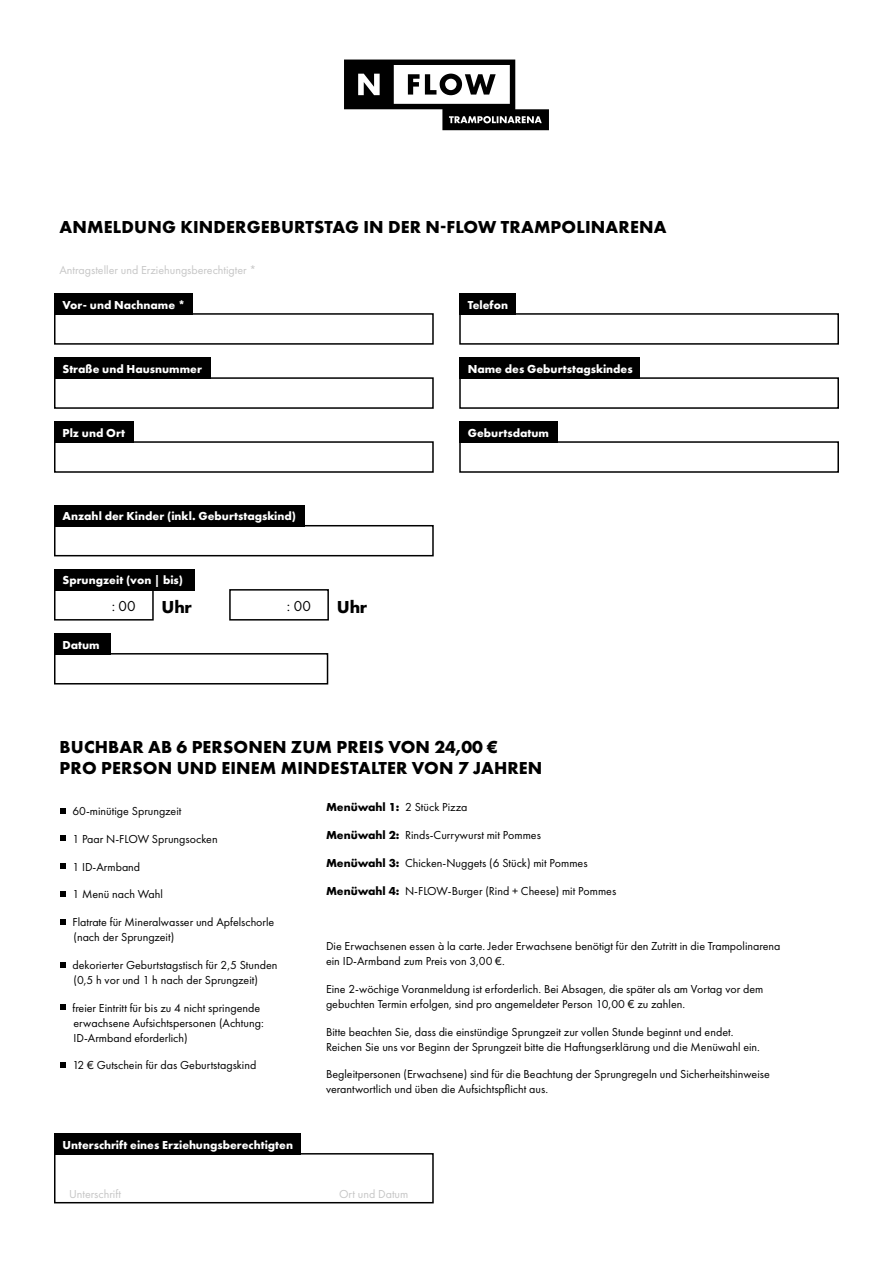
<style>
.page{position:relative;width:893px;height:1263px;background:#fff}
.page>*{position:absolute;margin:0;border:0;box-sizing:border-box;transform-origin:0 0}
.t1{font:700 18px/21.6px "Futura PT";letter-spacing:.01em;color:#000}
.t2{font:15px "Futura PT";color:#000}
.t3{font:12px/15px "Futura PT";color:#000}
.t4{font:700 12px "Futura PT";color:#fff}
.t5{font:12px "Futura PT";color:#c6c6c6}
.s1{font-weight:700}
</style>
<div class="page">
<svg style="left:60px;top:808px;width:5px;height:6px"></svg>
<svg style="left:60px;top:835px;width:5px;height:6px"></svg>
<svg style="left:60px;top:863px;width:5px;height:6px"></svg>
<svg style="left:60px;top:891px;width:5px;height:6px"></svg>
<svg style="left:60px;top:919px;width:5px;height:6px"></svg>
<svg style="left:60px;top:962px;width:5px;height:5px"></svg>
<svg style="left:60px;top:1004px;width:5px;height:6px"></svg>
<svg style="left:60px;top:1062px;width:5px;height:6px"></svg>
<svg style="left:344px;top:60px;width:205px;height:70px"></svg>
<div style="left:54px;top:313px;width:380px;height:32px;border:2px solid #000"></div>
<div style="left:54px;top:293px;width:139px;height:22px;background:#000"></div>
<div style="left:54px;top:357px;width:156px;height:22px;background:#000"></div>
<div style="left:54px;top:421px;width:80px;height:22px;background:#000"></div>
<div style="left:459px;top:293px;width:57px;height:22px;background:#000"></div>
<div style="left:459px;top:357px;width:181px;height:22px;background:#000"></div>
<div style="left:459px;top:421px;width:98px;height:22px;background:#000"></div>
<div style="left:54px;top:1153px;width:380px;height:50px;border:2px solid #000"></div>
<div style="left:54px;top:1133px;width:246px;height:21px;background:#000"></div>
<div style="left:54px;top:377px;width:380px;height:32px;border:2px solid #000"></div>
<div style="left:54px;top:441px;width:380px;height:32px;border:2px solid #000"></div>
<div style="left:459px;top:313px;width:380px;height:32px;border:2px solid #000"></div>
<div style="left:459px;top:377px;width:380px;height:32px;border:2px solid #000"></div>
<div style="left:459px;top:441px;width:380px;height:32px;border:2px solid #000"></div>
<div style="left:54px;top:505px;width:250px;height:21px;background:#000"></div>
<div style="left:54px;top:569px;width:140px;height:21px;background:#000"></div>
<div style="left:54px;top:633px;width:57px;height:22px;background:#000"></div>
<div style="left:54px;top:525px;width:380px;height:31px;border:2px solid #000"></div>
<div style="left:54px;top:589px;width:100px;height:31px;border:2px solid #000"></div>
<div style="left:229px;top:589px;width:100px;height:31px;border:2px solid #000"></div>
<div style="left:54px;top:653px;width:274px;height:31px;border:2px solid #000"></div>
<h1 class="t1" style="left:60px;top:215px;width:608px">ANMELDUNG KINDERGEBURTSTAG IN DER N-FLOW TRAMPOLINARENA</h1>
<p class="t5" style="left:60px;top:263px;width:198px">Antragsteller und Erziehungsberechtigter *</p>
<p class="t4" style="left:63px;top:297px;width:125px">Vor- und Nachname *</p>
<p class="t4" style="left:63px;top:361px;width:141px">Straße und Hausnummer</p>
<p class="t4" style="left:63px;top:425px;width:64px">Plz und Ort</p>
<p class="t4" style="left:63px;top:509px;width:235px">Anzahl der Kinder (inkl. Geburtstagskind)</p>
<p class="t4" style="left:63px;top:573px;width:122px">Sprungzeit (von | bis)</p>
<h1 class="t1" style="left:162px;top:596px;width:32px">Uhr</h1>
<h1 class="t1" style="left:337px;top:596px;width:32px">Uhr</h1>
<p class="t4" style="left:63px;top:637px;width:39px">Datum</p>
<p class="t2" style="left:112px;top:597px;width:25px">: 00</p>
<p class="t2" style="left:287px;top:597px;width:25px">: 00</p>
<p class="t4" style="left:468px;top:297px;width:42px">Telefon</p>
<p class="t4" style="left:468px;top:361px;width:167px">Name des Geburtstagskindes</p>
<p class="t4" style="left:468px;top:425px;width:83px">Geburtsdatum</p>
<h1 class="t1" style="left:60px;top:735px;width:484px">BUCHBAR AB 6 PERSONEN ZUM PREIS VON 24,00 €<br>PRO PERSON UND EINEM MINDESTALTER VON 7 JAHREN</h1>
<p class="t3" style="left:72px;top:804px;width:110px">60-minütige Sprungzeit</p>
<p class="t3" style="left:72px;top:831px;width:147px">1 Paar N-FLOW Sprungsocken</p>
<p class="t3" style="left:72px;top:859px;width:69px">1 ID-Armband</p>
<p class="t3" style="left:72px;top:887px;width:92px">1 Menü nach Wahl</p>
<p class="t3" style="left:72px;top:915px;width:203px">Flatrate für Mineralwasser und Apfelschorle (nach der Sprungzeit)</p>
<p class="t3" style="left:72px;top:957px;width:207px">dekorierter Geburtstagstisch für 2,5 Stunden (0,5 h vor und 1 h nach der Sprungzeit)</p>
<p class="t3" style="left:72px;top:1000px;width:193px">freier Eintritt für bis zu 4 nicht springende erwachsene Aufsichtspersonen (Achtung:<br>ID-Armband eforderlich)</p>
<p class="t3" style="left:72px;top:1058px;width:185px">12 € Gutschein für das Geburtstagskind</p>
<p class="t3" style="left:326px;top:800px;width:143px"><span class="s1">Menüwahl 1:</span> 2 Stück Pizza</p>
<p class="t3" style="left:326px;top:827px;width:216px"><span class="s1">Menüwahl 2:</span> Rinds-Currywurst mit Pommes</p>
<p class="t3" style="left:326px;top:855px;width:263px"><span class="s1">Menüwahl 3:</span> Chicken-Nuggets (6 Stück) mit Pommes</p>
<p class="t3" style="left:326px;top:883px;width:292px"><span class="s1">Menüwahl 4:</span> N-FLOW-Burger (Rind + Cheese) mit Pommes</p>
<p class="t3" style="left:326px;top:938px;width:456px">Die Erwachsenen essen à la carte. Jeder Erwachsene benötigt für den Zutritt in die Trampolinarena ein ID-Armband zum Preis von 3,00 €.</p>
<p class="t3" style="left:326px;top:981px;width:439px">Eine 2-wöchige Voranmeldung ist erforderlich. Bei Absagen, die später als am Vortag vor dem gebuchten Termin erfolgen, sind pro angemeldeter Person 10,00 € zu zahlen.</p>
<p class="t3" style="left:326px;top:1024px;width:435px">Bitte beachten Sie, dass die einstündige Sprungzeit zur vollen Stunde beginnt und endet.<br>Reichen Sie uns vor Beginn der Sprungzeit bitte die Haftungserklärung und die Menüwahl ein.</p>
<p class="t3" style="left:326px;top:1067px;width:445px">Begleitpersonen (Erwachsene) sind für die Beachtung der Sprungregeln und Sicherheitshinweise verantwortlich und üben die Aufsichtspflicht aus.</p>
<p class="t4" style="left:63px;top:1137px;width:232px">Unterschrift eines Erziehungsberechtigten</p>
<p class="t5" style="left:69px;top:1187px;width:54px">Unterschrift</p>
<p class="t5" style="left:339px;top:1187px;width:71px">Ort und Datum</p>
</div>
